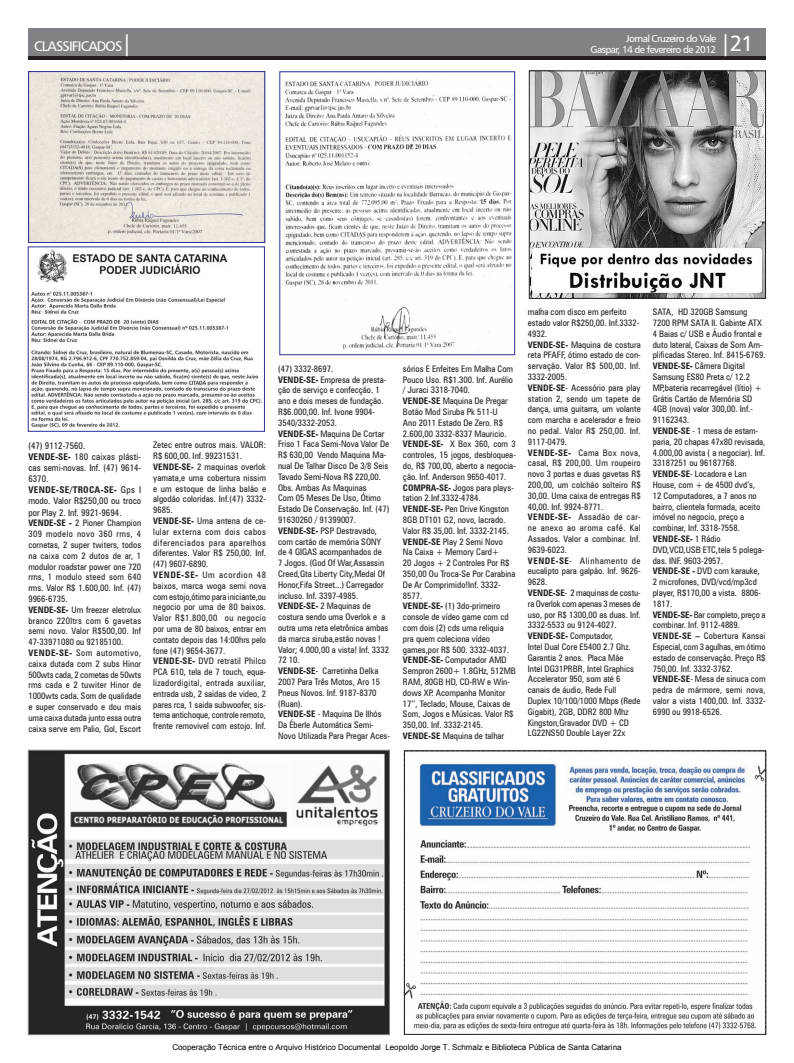
<style>
.page{position:relative;width:794px;height:1063px;background:#fff}
.page>*{position:absolute;margin:0;border:0;box-sizing:border-box;transform-origin:0 0}
.t1{font:22px "Humanist 777 BT Roman B";color:#fff}
.t2{font:14px "Humanist 777 BT Roman B";letter-spacing:-.06em;color:#fff}
.t3{font:10px/11px "Humanist 777 BT Roman B";letter-spacing:-.06em;color:#fff;text-align:right}
.t4{font:condensed 9.3px/11.2px "Zurich BT";color:#231f20}
.t5{font:condensed 9px/10.8px "Zurich BT";color:#231f20}
.t6{font:8px "Arial";color:#000}
.s1{font-size:22px}
.s2{font-weight:700}
</style>
<div class="page">
<div style="left:28px;top:28px;width:737px;height:29px;background:#808285"></div>
<hr style="left:28px;top:57px;width:737px;height:3px;background:#231f20">
<img style="left:30px;top:73px;width:233px;height:168px">
<div style="left:28px;top:71px;width:237px;height:172px;border:1px solid #2e3092"></div>
<img style="left:31px;top:249px;width:231px;height:179px">
<div style="left:28px;top:247px;width:237px;height:185px;border:1px solid #2e3092"></div>
<img style="left:281px;top:79px;width:232px;height:274px">
<div style="left:279px;top:72px;width:236px;height:283px;border:1px solid #2e3092"></div>
<img style="left:531px;top:73px;width:233px;height:224px">
<div style="left:529px;top:71px;width:237px;height:228px;border:1px solid #231f20"></div>
<img style="left:30px;top:752px;width:358px;height:281px">
<div style="left:28px;top:750px;width:362px;height:285px;border:1px solid #808285"></div>
<img style="left:406px;top:758px;width:358px;height:273px">
<div style="left:404px;top:751px;width:362px;height:284px;border:1px solid #231f20"></div>
<h2 class="t2" style="left:34px;top:38px;width:100px">CLASSIFICADOS<span class="s1">|</span></h2>
<h1 class="t1" style="left:720px;top:30px;width:35px">|21</h1>
<p class="t3" style="left:590px;top:33px;width:127px">Jornal Cruzeiro do Vale<br>Gaspar, 14 de fevereiro de 2012</p>
<p class="t4" style="left:28px;top:440px;width:114px">(47) 9112-7560.<br><span class="s2">VENDE-SE-</span> 180 caixas plásti&shy;cas semi-novas. Inf. (47) 9614-<br>6370.<br><span class="s2">VENDE-SE/TROCA-SE-</span> Gps I modo. Valor R$250,00 ou troco por Play 2. Inf. 9921-9694.</p>
<p class="t5" style="left:28px;top:518px;width:114px"><span class="s2">VENDE-SE -</span> 2 Pioner Champion<br>309 modelo novo 360 rms, 4 cornetas, 2 super twiters, todos na caixa com 2 dutos de ar, 1 modulor roadstar power one 720 rms, 1 modulo steed som 640 rms. Valor R$ 1.600,00. Inf. (47)<br>9966-6735.<br><span class="s2">VENDE-SE-</span> Um freezer eletrolux branco 220ltrs com 6 gavetas semi novo. Valor R$500,00. Inf<br>47-33971080 ou 92185100.<br><span class="s2">VENDE-SE-</span> Som automotivo, caixa dutada com 2 subs Hinor<br>500wts cada, 2 cornetas de 50wts rms cada e 2 tuwiter Hinor de<br>1000wts cada. Som de qualidade e super conservado e dou mais uma caixa dutada junto essa outra caixa serve em Palio, Gol, Escort</p>
<p class="t5" style="left:153px;top:440px;width:114px">Zetec entre outros mais. VALOR:<br>R$ 600,00. Inf. 99231531.<br><span class="s2">VENDE-SE-</span> 2 maquinas overlok yamata,e uma cobertura nissim e um estoque de linha balão e algodão coloridas. Inf.(47) 3332-<br>9685.<br><span class="s2">VENDE-SE-</span> Uma antena de ce&shy;lular externa com dois cabos diferenciados para aparelhos diferentes. Valor R$ 250,00. Inf. (47) 9607-6890.<br><span class="s2">VENDE-SE-</span> Um acordion 48 baixos, marca woga semi nova com estojo,ótimo para iniciante,ou negocio por uma de 80 baixos.<br>Valor R$1.800,00 ou negocio por uma de 80 baixos, entrar em contato depois das 14:00hrs pelo fone (47) 9654-3677.<br><span class="s2">VENDE-SE-</span> DVD retratil Philco<br>PCA 610, tela de 7 touch, equa&shy;lizadordigital, entrada auxiliar, entrada usb, 2 saidas de video, 2 pares rca, 1 saida subwoofer, sis&shy;tema antichoque, controle remoto, frente removivel com estojo. Inf.</p>
<p class="t5" style="left:278px;top:363px;width:113px">(47) 3332-8697.<br><span class="s2">VENDE-SE-</span> Empresa de presta&shy;ção de serviço e confecção. 1 ano e dois meses de fundação.<br>R$6.000,00. Inf. Ivone 9904-<br>3540/3332-2053.<br><span class="s2">VENDE-SE-</span> Maquina De Cortar<br>Friso 1 Faca Semi-Nova Valor De<br>R$ 630,00 Vendo Maquina Ma&shy;nual De Talhar Disco De 3/8 Seis<br>Tavado Semi-Nova R$ 220,00.<br>Obs. Ambas As Maquinas<br>Com 05 Meses De Uso, Ótimo<br>Estado De Conservação. Inf. (47)<br>91630260 / 91399007.<br><span class="s2">VENDE-SE-</span> PSP Destravado, com cartão de memória SONY de 4 GIGAS acompanhados de<br>7 Jogos. (God Of War,Assassin<br>Creed,Gta Liberty City,Medal Of<br>Honor,Fifa Street...) Carregador incluso. Inf. 3397-4985.<br><span class="s2">VENDE-SE-</span> 2 Maquinas de costura sendo uma Overlok e a outra uma reta eletrônica ambas da marca siruba,estão novas !<br>Valor; 4.000,00 a vista! Inf. 3332<br>72 10.<br><span class="s2">VENDE-SE</span>- Carretinha Delka<br>2007 Para Três Motos, Aro 15<br>Pneus Novos. Inf. 9187-8370 (Ruan).<br><span class="s2">VENDE-SE</span> - Maquina De Ilhós<br>Da Éberle Automática Semi-<br>Novo Utilizada Para Pregar Aces-</p>
<p class="t5" style="left:403px;top:363px;width:114px">sórios E Enfeites Em Malha Com<br>Pouco Uso. R$1.300. Inf. Aurélio / Juraci 3318-7040.<br><span class="s2">VENDE-SE</span> Maquina De Pregar<br>Botão Mod Siruba Pk 511-U<br>Ano 2011 Estado De Zero. R$<br>2.600,00 3332-8337 Mauricio.<br><span class="s2">VENDE-SE-</span> X Box 360, com 3 controles, 15 jogos, desbloquea&shy;do, R$ 700,00, aberto a negocia&shy;ção. Inf. Anderson 9650-4017.<br><span class="s2">COMPRA-SE-</span> Jogos para plays&shy;tation 2.Inf.3332-4784.<br><span class="s2">VENDE-SE-</span> Pen Drive Kingston<br>8GB DT101 G2, novo, lacrado.<br>Valor R$ 35,00. Inf. 3332-2145.<br><span class="s2">VENDE-SE</span> Play 2 Semi Novo<br>Na Caixa + Memory Card+<br>20 Jogos + 2 Controles Por R$<br>350,00 Ou Troca-Se Por Carabina<br>De Ar Comprimido!Inf. 3332-<br>8577.<br><span class="s2">VENDE-SE-</span> (1) 3do-primeiro console de vídeo game com cd com dois (2) cds uma reliquia pra quem coleciona vídeo games,por R$ 500. 3332-4037.<br><span class="s2">VENDE-SE-</span> Computador AMD<br>Sempron 2600+ 1.8GHz, 512MB<br>RAM, 80GB HD, CD-RW e Win&shy;dows XP. Acompanha Monitor<br>17’’, Teclado, Mouse, Caixas de<br>Som, Jogos e Músicas. Valor R$<br>350,00. Inf. 3332-2145.<br><span class="s2">VENDE-SE</span> Maquina de talhar</p>
<p class="t5" style="left:528px;top:307px;width:114px">malha com disco em perfeito estado valor R$250,00. Inf.3332-<br>4932.<br><span class="s2">VENDE-SE-</span> Maquina de costura reta PFAFF, ótimo estado de con&shy;servação. Valor R$ 500,00. Inf.<br>3332-2005.<br><span class="s2">VENDE-SE</span>- Acessório para play station 2, sendo um tapete de dança, uma guitarra, um volante com marcha e acelerador e freio no pedal. Valor R$ 250,00. Inf.<br>9117-0479.<br><span class="s2">VENDE-SE-</span> Cama Box nova, casal, R$ 200,00. Um roupeiro novo 3 portas e duas gavetas R$<br>200,00, um colchão solteiro R$<br>30,00. Uma caixa de entregas R$<br>40,00. Inf. 9924-8771.<br><span class="s2">VENDE-SE-</span> Assadão de car&shy;ne anexo ao aroma café. Kal<br>Assados. Valor a combinar. Inf.<br>9639-6023.<br><span class="s2">VENDE-SE</span>- Alinhamento de eucalipto para galpão. Inf. 9626-<br>9628.<br><span class="s2">VENDE-SE</span>- 2 maquinas de costu&shy;ra Overlok com apenas 3 meses de uso, por R$ 1300,00 as duas. Inf.<br>3332-5533 ou 9124-4027.<br><span class="s2">VENDE-SE-</span> Computador,<br>Intel Dual Core E5400 2.7 Ghz.<br>Garantia 2 anos. Placa Mãe<br>Intel DG31PRBR, Intel Graphics<br>Accelerator 950, som até 6 canais de áudio, Rede Full<br>Duplex 10/100/1000 Mbps (Rede<br>Gigabit), 2GB, DDR2 800 Mhz<br>Kingston,Gravador DVD + CD<br>LG22NS50 Double Layer 22x</p>
<p class="t5" style="left:653px;top:307px;width:114px">SATA, HD 320GB Samsung<br>7200 RPM SATA II. Gabinte ATX<br>4 Baias c/ USB e Áudio frontal e duto lateral, Caixas de Som Am&shy;plificadas Stereo. Inf. 8415-6769.<br><span class="s2">VENDE-SE-</span> Câmera Digital<br>Samsung ES80 Preta c/ 12.2<br>MP,bateria recarregável (lítio) +<br>Grátis Cartão de Memória SD<br>4GB (nova) valor 300,00. Inf.-<br>91162343.<br><span class="s2">VENDE-SE</span> - 1 mesa de estam&shy;paria, 20 chapas 47x80 revisada,<br>4.000,00 avista ( a negociar). Inf.<br>33187251 ou 96187768.<br><span class="s2">VENDE-SE</span>- Locadora e Lan<br>House, com + de 4500 dvd’s,<br>12 Computadores, a 7 anos no bairro, clientela formada, aceito imóvel no negocio, preço a combinar, Inf. 3318-7558.<br><span class="s2">VENDE-SE-</span> 1 Rádio<br>DVD,VCD,USB ETC,tela 5 polega&shy;das. INF. 9603-2957.<br><span class="s2">VENDE-SE -</span> DVD com karauke,<br>2 microfones, DVD/vcd/mp3cd player, R$170,00 a vista. 8806-<br>1817.<br><span class="s2">VENDE-SE-</span> Bar completo, preço a combinar. Inf. 9112-4889.<br><span class="s2">VENDE-SE –</span> Cobertura Kansai<br>Especial, com 3 agulhas, em ótimo estado de conservação. Preço R$<br>750,00. Inf. 3332-3762.<br><span class="s2">VENDE-SE</span>- Mesa de sinuca com pedra de mármore, semi nova, valor a vista 1400,00. Inf. 3332-<br>6990 ou 9918-6526.</p>
<p class="t6" style="left:172px;top:1042px;width:451px">Cooperação Técnica entre o Arquivo Histórico Documental Leopoldo Jorge T. Schmalz e Biblioteca Pública de Santa Catarina</p>
</div>
